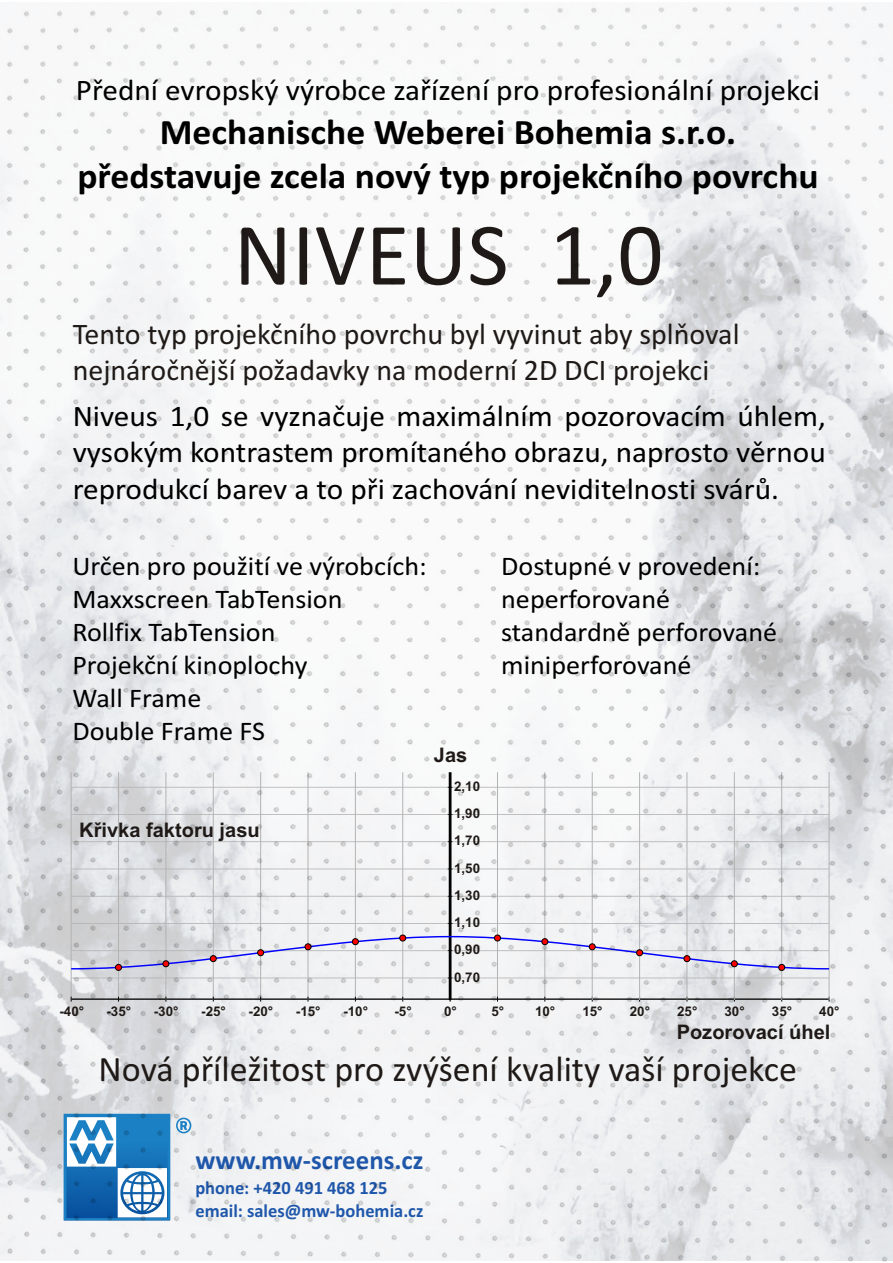
<style>
.page{position:relative;width:893px;height:1263px;background:#fff}
.page>*{position:absolute;margin:0;border:0;box-sizing:border-box;transform-origin:0 0}
.t1{font:90px "Calibri";color:#1f1a17}
.t2{font:700 36px/44px "Calibri";color:#000;text-align:center;scale:1.04 1}
.t3{font:36px "Calibri";color:#1f1a17}
.t4{font:30px/36.6px "Calibri";color:#000;text-align:justify;scale:1.04 1}
.t5{font:30px/36.6px "Calibri";color:#1f1a17}
.t6{font:27px/33px "Calibri";color:#000;scale:1.04 1}
.t7{font:700 26.85px "Calibri";color:#1f57ab}
.t8{font:700 20.1px "Arial";color:#1f1a17}
.t9{font:700 18.75px/23px "Calibri";color:#1f57ab}
.t10{font:700 13.35px "Arial";color:#1f1a17}
</style>
<div class="page">
<img style="left:0;top:5px;width:893px;height:1257px">
<p class="t4" style="left:76px;top:74px;width:717px">Pøední evropský výrobce zaøízení pro profesionální projekci</p>
<p class="t2" style="left:77px;top:113px;width:714px">Mechanische Weberei Bohemia s.r.o. pøedstavuje zcela nový typ projekèního povrchu</p>
<h1 class="t1" style="left:234px;top:217px;width:431px">NIVEUS 1,0</h1>
<p class="t5" style="left:73px;top:318px;width:668px">Tento typ projekèního povrchu byl vyvinut aby splòoval nejnároènìjší požadavky na moderní 2D DCI projekci</p>
<p class="t4" style="left:73px;top:400px;width:726px">Niveus 1,0 se vyznaèuje maximálním pozorovacím úhlem, vysokým kontrastem promítaného obrazu, naprosto vìrnou reprodukcí barev a to pøi zachování neviditelnosti svárù.</p>
<p class="t6" style="left:72px;top:552px;width:342px">Urèen pro použití ve výrobcích:<br>Maxxscreen TabTension<br>Rollfix TabTension<br>Projekèní kinoplochy<br>Wall Frame<br>Double Frame FS</p>
<p class="t6" style="left:501px;top:552px;width:267px">Dostupné v provedení: neperforované standardnì perforované miniperforované</p>
<p class="t8" style="left:434px;top:748px;width:35px">Jas</p>
<p class="t10" style="left:454px;top:781px;width:28px">2,10</p>
<p class="t8" style="left:79px;top:822px;width:182px">Køivka faktoru jasu</p>
<p class="t10" style="left:454px;top:808px;width:28px">1,90</p>
<p class="t10" style="left:454px;top:836px;width:28px">1,70</p>
<p class="t10" style="left:454px;top:863px;width:28px">1,50</p>
<p class="t10" style="left:454px;top:890px;width:28px">1,30</p>
<p class="t10" style="left:454px;top:917px;width:28px">1,10</p>
<p class="t10" style="left:454px;top:945px;width:28px">0,90</p>
<p class="t10" style="left:454px;top:972px;width:28px">0,70</p>
<p class="t10" style="left:60px;top:1006px;width:26px">-40°</p>
<p class="t10" style="left:106px;top:1006px;width:26px">-35°</p>
<p class="t10" style="left:154px;top:1006px;width:26px">-30°</p>
<p class="t10" style="left:201px;top:1006px;width:26px">-25°</p>
<p class="t10" style="left:249px;top:1006px;width:26px">-20°</p>
<p class="t10" style="left:296px;top:1006px;width:26px">-15°</p>
<p class="t10" style="left:343px;top:1006px;width:26px">-10°</p>
<p class="t10" style="left:394px;top:1006px;width:19px">-5°</p>
<p class="t10" style="left:444px;top:1006px;width:14px">0°</p>
<p class="t10" style="left:491px;top:1006px;width:14px">5°</p>
<p class="t10" style="left:535px;top:1006px;width:22px">10°</p>
<p class="t10" style="left:582px;top:1006px;width:22px">15°</p>
<p class="t10" style="left:630px;top:1006px;width:22px">20°</p>
<p class="t10" style="left:677px;top:1006px;width:22px">25°</p>
<p class="t10" style="left:724px;top:1006px;width:22px">30°</p>
<p class="t10" style="left:772px;top:1006px;width:22px">35°</p>
<p class="t10" style="left:819px;top:1006px;width:22px">40°</p>
<p class="t8" style="left:677px;top:1024px;width:155px">Pozorovací úhel</p>
<p class="t3" style="left:99px;top:1054px;width:700px">Nová pøíležitost pro zvýšení kvality vaší projekce</p>
<p class="t7" style="left:195px;top:1149px;width:230px">www.mw-screens.cz</p>
<p class="t9" style="left:195px;top:1178px;width:229px">phone: +420 491 468 125 email: sales@mw-bohemia.cz</p>
</div>
